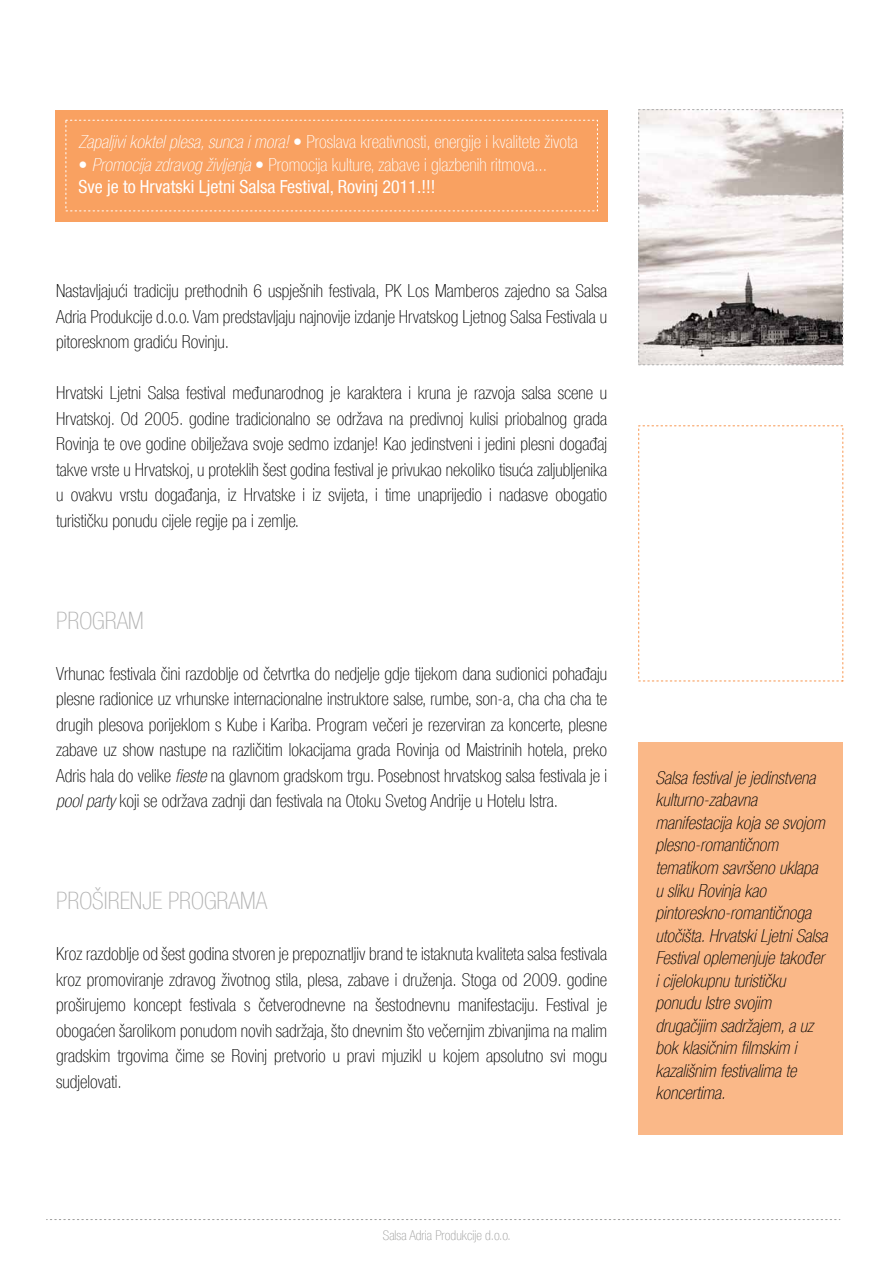
<style>
.page{position:relative;width:893px;height:1263px;background:#fff}
.page>*{position:absolute;margin:0;border:0;box-sizing:border-box;transform-origin:0 0}
.t1{font:100 condensed 24px "Helvetica Neue LT Com";color:#b2b2b2}
.t2{font:100 condensed 18px/25.5px "Helvetica Neue LT Com";color:#000;text-align:justify}
.t3{font:italic 100 condensed 18px/22.5px "Helvetica Neue LT Com";color:#000}
.t4{font:condensed 18px/22.5px "Helvetica Neue LT Com";color:#fff}
.t5{font:100 condensed 18px "Helvetica Neue LT Com";color:#fff}
.t6{font:100 condensed 13.5px "Helvetica Neue LT Com";color:#9d9d9c}
.s1{font-style:italic}
.s2{font-weight:100}
.s3{font-weight:100;font-style:italic}
</style>
<div class="page">
<img style="left:640px;top:111px;width:201px;height:252px">
<div style="left:639px;top:742px;width:204px;height:392px;background:#fab888"></div>
<div style="left:55px;top:110px;width:553px;height:112px;background:#f9a161"></div>
<div style="left:638px;top:109px;width:205px;height:256px;border:1px dashed #b2b2b2"></div>
<div style="left:638px;top:425px;width:205px;height:256px;border:1px dashed #f9a161"></div>
<svg style="left:47px;top:1219px;width:793px;height:1px"></svg>
<p class="t5" style="left:78px;top:132px;width:501px"><span class="s1">Zapaljivi koktel plesa, sunca i mora!</span> • Proslava kreativnosti, energije i kvalitete života</p>
<p class="t4" style="left:78px;top:153px;width:470px"><span class="s2">•</span> <span class="s3">Promocija zdravog življenja</span> <span class="s2">• Promocija kulture, zabave i glazbenih ritmova...<br></span>Sve je to Hrvatski Ljetni Salsa Festival, Rovinj 2011.!!!</p>
<p class="t2" style="left:56px;top:278px;width:552px">Nastavljajući tradiciju prethodnih 6 uspješnih festivala, PK Los Mamberos zajedno sa Salsa Adria Produkcije d.o.o. Vam predstavljaju najnovije izdanje Hrvatskog Ljetnog Salsa Festivala u pitoresknom gradiću Rovinju.</p>
<p class="t2" style="left:56px;top:380px;width:552px">Hrvatski Ljetni Salsa festival međunarodnog je karaktera i kruna je razvoja salsa scene u Hrvatskoj. Od 2005. godine tradicionalno se održava na predivnoj kulisi priobalnog grada Rovinja te ove godine obilježava svoje sedmo izdanje! Kao jedinstveni i jedini plesni događaj takve vrste u Hrvatskoj, u proteklih šest godina festival je privukao nekoliko tisuća zaljubljenika u ovakvu vrstu događanja, iz Hrvatske i iz svijeta, i time unaprijedio i nadasve obogatio turističku ponudu cijele regije pa i zemlje.</p>
<h1 class="t1" style="left:56px;top:606px;width:89px">PROGRAM</h1>
<p class="t2" style="left:56px;top:660px;width:552px">Vrhunac festivala čini razdoblje od četvrtka do nedjelje gdje tijekom dana sudionici pohađaju plesne radionice uz vrhunske internacionalne instruktore salse, rumbe, son-a, cha cha cha te drugih plesova porijeklom s Kube i Kariba. Program večeri je rezerviran za koncerte, plesne zabave uz show nastupe na različitim lokacijama grada Rovinja od Maistrinih hotela, preko Adris hala do velike <span class="s1">fieste</span> na glavnom gradskom trgu. Posebnost hrvatskog salsa festivala je i <span class="s1">pool party</span> koji se održava zadnji dan festivala na Otoku Svetog Andrije u Hotelu Istra.</p>
<h1 class="t1" style="left:56px;top:887px;width:213px">PROŠIRENJE PROGRAMA</h1>
<p class="t2" style="left:56px;top:941px;width:552px">Kroz razdoblje od šest godina stvoren je prepoznatljiv brand te istaknuta kvaliteta salsa festivala kroz promoviranje zdravog životnog stila, plesa, zabave i druženja. Stoga od 2009. godine proširujemo koncept festivala s četverodnevne na šestodnevnu manifestaciju. Festival je obogaćen šarolikom ponudom novih sadržaja, što dnevnim što večernjim zbivanjima na malim gradskim trgovima čime se Rovinj pretvorio u pravi mjuzikl u kojem apsolutno svi mogu sudjelovati.</p>
<p class="t3" style="left:655px;top:766px;width:173px">Salsa festival je jedinstvena kulturno-zabavna manifestacija koja se svojom plesno-romantičnom tematikom savršeno uklapa u sliku Rovinja kao pintoreskno-romantičnoga utočišta. Hrvatski Ljetni Salsa<br>Festival oplemenjuje također i cijelokupnu turističku ponudu Istre svojim drugačijim sadržajem, a uz bok klasičnim filmskim i kazališnim festivalima te koncertima.</p>
<p class="t6" style="left:383px;top:1227px;width:129px">Salsa Adria Produkcije d.o.o.</p>
</div>
